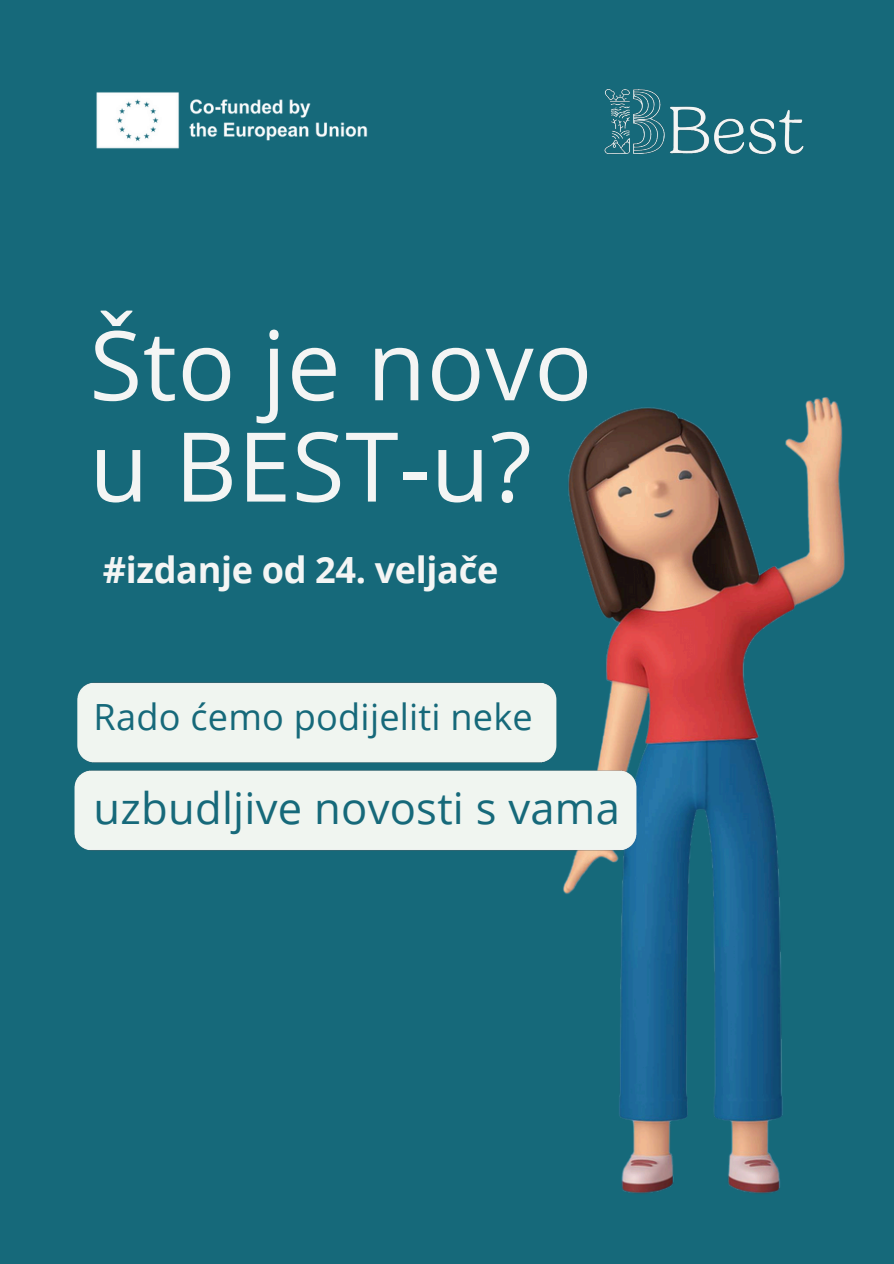
<style>
.page{position:relative;width:894px;height:1264px;background:#fff}
.page>*{position:absolute;margin:0;border:0;box-sizing:border-box;transform-origin:0 0}
.t1{font:96.3px/101.2px "Open Sans";letter-spacing:.005em;color:#f4f5f4}
.t2{font:43.5px "Open Sans";letter-spacing:.005em;color:#16697a}
.t3{font:36.15px "Open Sans";letter-spacing:.005em;color:#16697a}
.t4{font:700 36.15px "Open Sans";letter-spacing:-.01em;color:#f4f5f4}
</style>
<div class="page">
<div style="left:0;top:0;width:893px;height:1263px;background:#16697a"></div>
<img style="left:96px;top:92px;width:272px;height:57px">
<img style="left:604px;top:89px;width:200px;height:65px">
<img style="left:563px;top:397px;width:282px;height:796px">
<img style="left:74px;top:675px;width:569px;height:182px">
<p class="t1" style="left:89px;top:312px;width:504px">Što je novo u BEST-u?</p>
<h1 class="t4" style="left:103px;top:544px;width:397px">#izdanje od 24. veljače</h1>
<p class="t3" style="left:94px;top:691px;width:440px">Rado ćemo podijeliti neke</p>
<p class="t2" style="left:94px;top:777px;width:527px">uzbudljive novosti s vama</p>
</div>
